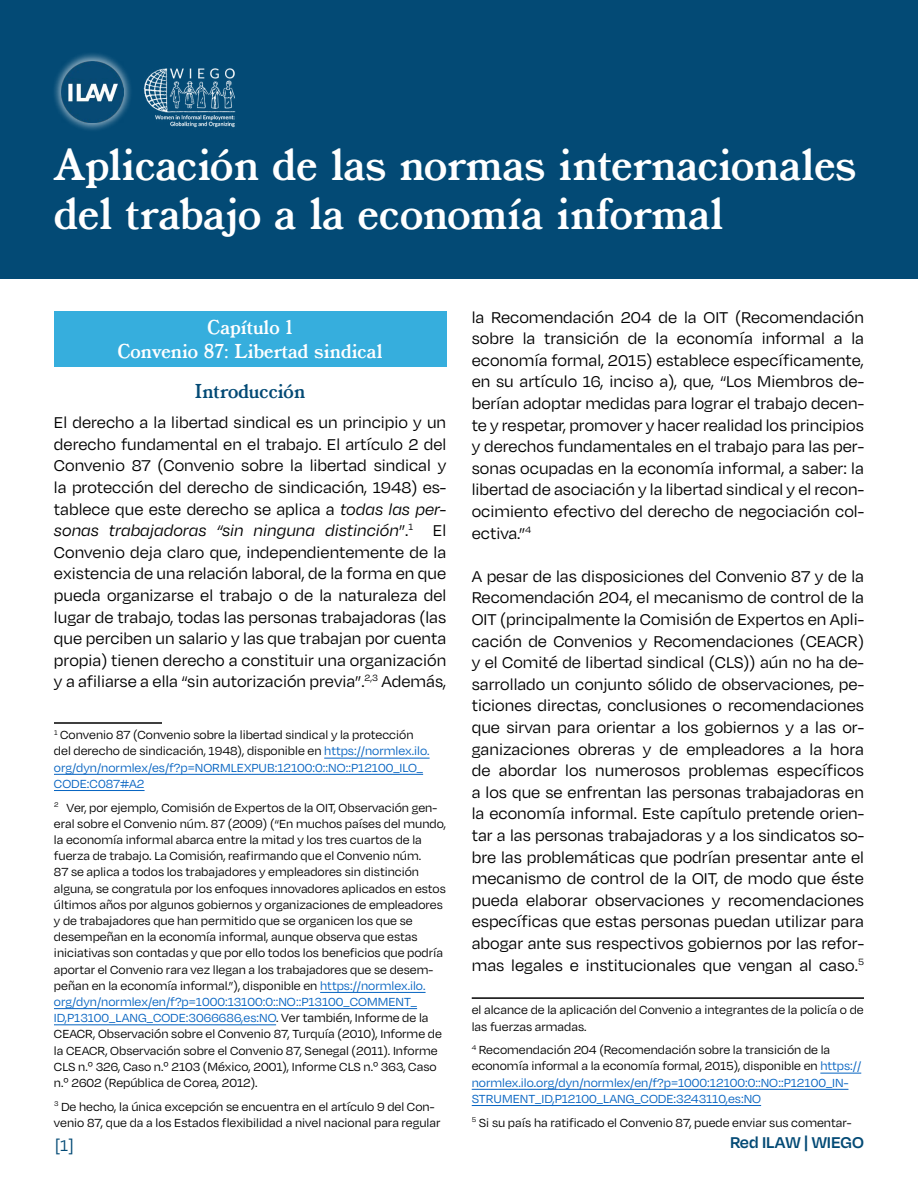
<style>
.page{position:relative;width:918px;height:1188px;background:#fff}
.page>*{position:absolute;margin:0;border:0;box-sizing:border-box;transform-origin:0 0}
.t1{font:40.5px/48.6px "Bookman JF Pro";color:#fff}
.t2{font:18px/21.6px "Degular";color:#000;text-align:justify}
.t3{font:18px/24px "Bookman JF Pro";color:#fff;text-align:center}
.t4{font:600 18px "Degular";color:#034a75}
.t5{font:18px "Bookman JF Pro";color:#034a75}
.t6{font:18px "Degular";color:#034a75}
.t7{font:13.5px/16.2px "Degular";color:#000}
.t8{font:13.5px/16.2px "Degular";color:#0563c1}
.s1{font-style:italic}
.s2{color:#0563c1}
.s3{color:#000}
</style>
<div class="page">
<div style="left:0;top:0;width:918px;height:279px;background:#034a75"></div>
<img style="left:143px;top:68px;width:93px;height:60px">
<div style="left:52px;top:52px;width:81px;height:81px;background:#fff;opacity:.56"></div>
<img style="left:61px;top:61px;width:62px;height:62px">
<div style="left:54px;top:311px;width:392px;height:55px;background:#36aedd"></div>
<hr style="left:54px;top:722px;width:108px;height:2px;background:#000">
<hr style="left:324px;top:758px;width:106px;height:1px;background:#0563c1">
<hr style="left:54px;top:774px;width:369px;height:1px;background:#0563c1">
<hr style="left:54px;top:790px;width:91px;height:1px;background:#0563c1">
<hr style="left:320px;top:992px;width:106px;height:1px;background:#0563c1">
<hr style="left:54px;top:1008px;width:363px;height:1px;background:#0563c1">
<hr style="left:54px;top:1024px;width:222px;height:1px;background:#0563c1">
<hr style="left:472px;top:997px;width:392px;height:2px;background:#000">
<hr style="left:820px;top:1073px;width:41px;height:1px;background:#0563c1">
<hr style="left:472px;top:1089px;width:376px;height:1px;background:#0563c1">
<hr style="left:472px;top:1105px;width:289px;height:1px;background:#0563c1">
<h1 class="t1" style="left:54px;top:142px;width:804px">Aplicación de las normas internacionales del trabajo a la economía informal</h1>
<p class="t3" style="left:118px;top:316px;width:266px">Capítulo 1<br>Convenio 87: Libertad sindical</p>
<p class="t5" style="left:195px;top:381px;width:112px">Introducción</p>
<p class="t2" style="left:54px;top:411px;width:394px">El derecho a la libertad sindical es un principio y un derecho fundamental en el trabajo. El artículo 2 del Convenio 87 (Convenio sobre la libertad sindical y la protección del derecho de sindicación, 1948) es&shy;tablece que este derecho se aplica a <span class="s1">todas las per&shy;sonas trabajadoras “sin ninguna distinción</span>”.<sup>1</sup> El Convenio deja claro que, independientemente de la existencia de una relación laboral, de la forma en que pueda organizarse el trabajo o de la naturaleza del lugar de trabajo, todas las personas trabajadoras (las que perciben un salario y las que trabajan por cuenta propia) tienen derecho a constituir una organización y a afiliarse a ella “sin autorización previa”.<sup>2,3</sup> Además,</p>
<p class="t7" style="left:54px;top:726px;width:377px"><sup>1</sup> Convenio 87 (Convenio sobre la libertad sindical y la protección del derecho de sindicación, 1948), disponible en <span class="s2">https://normlex.ilo. org/dyn/normlex/es/f?p=NORMLEXPUB:12100:0::NO::P12100_ILO_ CODE:C087#A2</span></p>
<p class="t7" style="left:54px;top:799px;width:394px"><sup>2</sup> Ver, por ejemplo, Comisión de Expertos de la OIT, Observación gen&shy;eral sobre el Convenio núm. 87 (2009) (“En muchos países del mundo, la economía informal abarca entre la mitad y los tres cuartos de la fuerza de trabajo. La Comisión, reafirmando que el Convenio núm.<br>87 se aplica a todos los trabajadores y empleadores sin distinción alguna, se congratula por los enfoques innovadores aplicados en estos últimos años por algunos gobiernos y organizaciones de empleadores y de trabajadores que han permitido que se organicen los que se desempeñan en la economía informal, aunque observa que estas iniciativas son contadas y que por ello todos los beneficios que podría aportar el Convenio rara vez llegan a los trabajadores que se desem&shy;peñan en la economía informal.”), disponible en <span class="s2">https://normlex.ilo. org/dyn/normlex/en/f?p=1000:13100:0::NO::P13100_COMMENT_ ID,P13100_LANG_CODE:3066686,es:NO</span>. Ver también, Informe de la CEACR, Observación sobre el Convenio 87, Turquía (2010), Informe de la CEACR, Observación sobre el Convenio 87, Senegal (2011). Informe CLS n.º 326, Caso n.º 2103 (México, 2001), Informe CLS n.º 363, Caso n.º 2602 (República de Corea, 2012).</p>
<p class="t7" style="left:54px;top:1098px;width:388px"><sup>3</sup> De hecho, la única excepción se encuentra en el artículo 9 del Con&shy;venio 87, que da a los Estados flexibilidad a nivel nacional para regular</p>
<p class="t2" style="left:472px;top:305px;width:394px">la Recomendación 204 de la OIT (Recomendación sobre la transición de la economía informal a la economía formal, 2015) establece específicamente, en su artículo 16, inciso a), que, “Los Miembros de&shy;berían adoptar medidas para lograr el trabajo decen&shy;te y respetar, promover y hacer realidad los principios y derechos fundamentales en el trabajo para las per&shy;sonas ocupadas en la economía informal, a saber: la libertad de asociación y la libertad sindical y el recon&shy;ocimiento efectivo del derecho de negociación col&shy;ectiva.”<sup>4</sup></p>
<p class="t2" style="left:472px;top:565px;width:394px">A pesar de las disposiciones del Convenio 87 y de la Recomendación 204, el mecanismo de control de la OIT (principalmente la Comisión de Expertos en Apli&shy;cación de Convenios y Recomendaciones (CEACR) y el Comité de libertad sindical (CLS)) aún no ha de&shy;sarrollado un conjunto sólido de observaciones, pe&shy;ticiones directas, conclusiones o recomendaciones que sirvan para orientar a los gobiernos y a las or&shy;ganizaciones obreras y de empleadores a la hora de abordar los numerosos problemas específicos a los que se enfrentan las personas trabajadoras en la economía informal. Este capítulo pretende orien&shy;tar a las personas trabajadoras y a los sindicatos so&shy;bre las problemáticas que podrían presentar ante el mecanismo de control de la OIT, de modo que éste pueda elaborar observaciones y recomendaciones específicas que estas personas puedan utilizar para abogar ante sus respectivos gobiernos por las refor&shy;mas legales e institucionales que vengan al caso.<sup>5</sup></p>
<p class="t7" style="left:472px;top:1001px;width:394px">el alcance de la aplicación del Convenio a integrantes de la policía o de las fuerzas armadas.</p>
<p class="t8" style="left:472px;top:1041px;width:391px"><sup>4</sup> <span class="s3">Recomendación 204 (Recomendación sobre la transición de la economía informal a la economía formal, 2015), disponible en</span> https:// normlex.ilo.org/dyn/normlex/en/f?p=1000:12100:0::NO::P12100_IN-STRUMENT_ID,P12100_LANG_CODE:3243110,es:NO</p>
<p class="t7" style="left:472px;top:1114px;width:381px"><sup>5</sup> Si su país ha ratificado el Convenio 87, puede enviar sus comentar-</p>
<p class="t6" style="left:55px;top:1134px;width:20px">[1]</p>
<p class="t4" style="left:730px;top:1132px;width:135px">Red ILAW | WIEGO</p>
</div>
